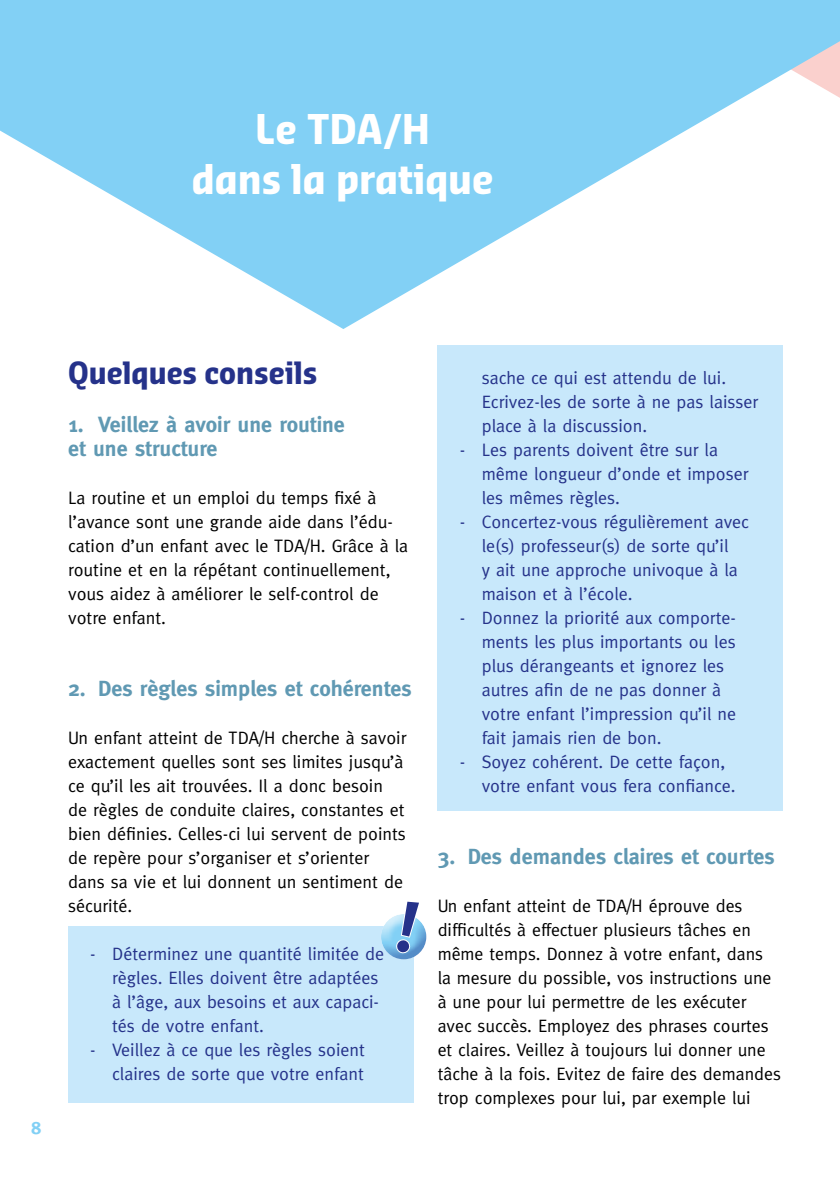
<style>
.page{position:relative;width:840px;height:1191px;background:#fff}
.page>*{position:absolute;margin:0;border:0;box-sizing:border-box;transform-origin:0 0}
.t1{font:700 40px/50px "Sansa Con Pro";color:#fff;text-align:center}
.t2{font:700 30px "Sansa Con Pro";color:#25328a}
.t3{font:700 22px/24px "Meta";color:#6099b3}
.t4{font:18px/24px "Meta";color:#000}
.t5{font:18px/24px "Meta";color:#25328a}
.t6{font:700 18px "Meta";color:#82d0f5}
</style>
<div class="page">
<div style="left:437px;top:346px;width:345px;height:465px;background:#c8e8fb"></div>
<svg style="left:0;top:0;width:839px;height:329px;fill:#82d0f5"></svg>
<div style="left:68px;top:926px;width:345px;height:176px;background:#c8e8fb"></div>
<div style="left:378px;top:919px;width:48px;height:41px;background:#25328a;opacity:.41"></div>
<svg style="left:394px;top:914px;width:27px;height:41px"></svg>
<h1 class="t1" style="left:192px;top:104px;width:303px">Le TDA/H<br>dans la pratique</h1>
<p class="t6" style="left:31px;top:1117px;width:11px">8</p>
<h2 class="t2" style="left:68px;top:352px;width:250px">Quelques conseils</h2>
<p class="t3" style="left:68px;top:412px;width:278px">1. Veillez à avoir une routine et une structure</p>
<p class="t4" style="left:68px;top:486px;width:341px">La routine et un emploi du temps fixé à l’avance sont une grande aide dans l’édu&shy;cation d’un enfant avec le TDA/H. Grâce à la routine et en la répétant continuellement, vous aidez à améliorer le self-control de votre enfant.</p>
<p class="t3" style="left:68px;top:676px;width:345px">2. Des règles simples et cohérentes</p>
<p class="t4" style="left:68px;top:726px;width:340px">Un enfant atteint de TDA/H cherche à savoir exactement quelles sont ses limites jusqu’à ce qu’il les ait trouvées. Il a donc besoin de règles de conduite claires, constantes et bien définies. Celles-ci lui servent de points de repère pour s’organiser et s’orienter dans sa vie et lui donnent un sentiment de sécurité.</p>
<p class="t5" style="left:112px;top:942px;width:273px;text-indent:-22px">- Déterminez une quantité limitée de règles. Elles doivent être adaptées à l’âge, aux besoins et aux capaci&shy;tés de votre enfant.</p>
<p class="t5" style="left:90px;top:1038px;width:276px;text-align:right">- Veillez à ce que les règles soient claires de sorte que votre enfant</p>
<p class="t5" style="left:481px;top:366px;width:278px">sache ce qui est attendu de lui.<br>Ecrivez-les de sorte à ne pas laisser place à la discussion.</p>
<p class="t5" style="left:481px;top:438px;width:268px;text-indent:-22px">- Les parents doivent être sur la même longueur d’onde et imposer les mêmes règles.</p>
<p class="t5" style="left:481px;top:510px;width:268px;text-indent:-22px">- Concertez-vous régulièrement avec le(s) professeur(s) de sorte qu’il<br>y ait une approche univoque à la maison et à l’école.</p>
<p class="t5" style="left:481px;top:605px;width:256px;text-indent:-22px">- Donnez la priorité aux comporte&shy;ments les plus importants ou les plus dérangeants et ignorez les autres afin de ne pas donner à votre enfant l’impression qu’il ne fait jamais rien de bon.</p>
<p class="t5" style="left:481px;top:749px;width:255px;text-indent:-22px">- Soyez cohérent. De cette façon, votre enfant vous fera confiance.</p>
<p class="t3" style="left:437px;top:844px;width:338px">3. Des demandes claires et courtes</p>
<p class="t4" style="left:437px;top:894px;width:344px">Un enfant atteint de TDA/H éprouve des difficultés à effectuer plusieurs tâches en même temps. Donnez à votre enfant, dans la mesure du possible, vos instructions une à une pour lui permettre de les exécuter avec succès. Employez des phrases courtes et claires. Veillez à toujours lui donner une tâche à la fois. Evitez de faire des demandes trop complexes pour lui, par exemple lui</p>
</div>
